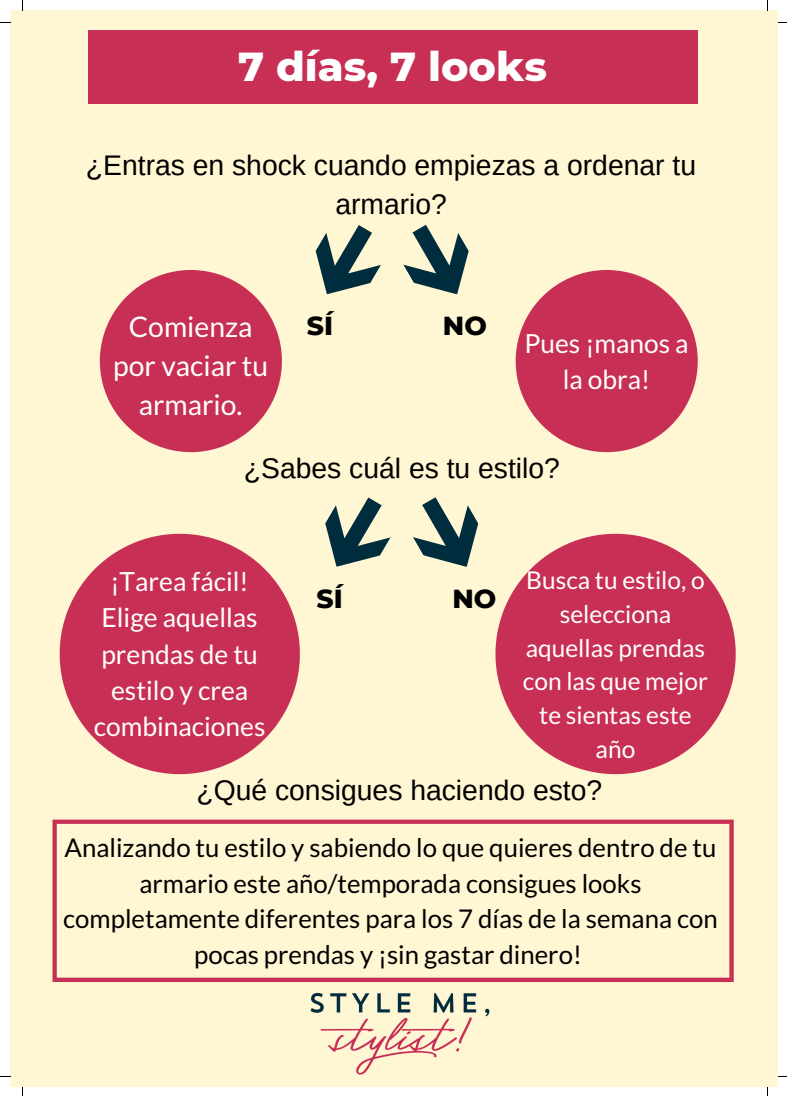
<style>
.page{position:relative;width:787px;height:1096px;background:#fff}
.page>*{position:absolute;margin:0;border:0;box-sizing:border-box;transform-origin:0 0}
.t1{font:800 41.25px "Montserrat";color:#fff}
.t2{font:28.25px/38.9px "Arimo";color:#000;text-align:center}
.t3{font:28.25px/38.9px "Lato";color:#fff;text-align:center}
.t4{font:800 26.62px "Montserrat";color:#000}
.t5{font:26.38px/36.2px "Lato";color:#fff;text-align:center}
.t6{font:25.75px/35.4px "Lato";color:#000;text-align:center}
.t7{font:24.5px/33.6px "Lato";color:#fff;text-align:center}
</style>
<div class="page">
<div style="left:10px;top:10px;width:768px;height:1076px;background:#fff6d3"></div>
<div style="left:88px;top:31px;width:609px;height:73px;background:#c82f55"></div>
<svg style="left:315px;top:225px;width:154px;height:70px"></svg>
<svg style="left:100px;top:270px;width:182px;height:182px"></svg>
<svg style="left:516px;top:270px;width:182px;height:182px"></svg>
<svg style="left:325px;top:497px;width:154px;height:70px"></svg>
<svg style="left:60px;top:533px;width:240px;height:241px;fill:#c82f55"></svg>
<svg style="left:495px;top:533px;width:241px;height:241px;fill:#c82f55"></svg>
<svg style="left:53px;top:819px;width:681px;height:162px"></svg>
<img style="left:310px;top:992px;width:180px;height:83px">
<h1 class="t1" style="left:238px;top:41px;width:310px">7 días, 7 looks</h1>
<p class="t2" style="left:86px;top:145px;width:612px">¿Entras en shock cuando empiezas a ordenar tu armario?</p>
<p class="t3" style="left:113px;top:306px;width:157px">Comienza por vaciar tu armario.</p>
<p class="t4" style="left:307px;top:309px;width:28px">SÍ</p>
<p class="t4" style="left:443px;top:309px;width:45px">NO</p>
<p class="t5" style="left:524px;top:324px;width:166px">Pues ¡manos a la obra!</p>
<p class="t2" style="left:244px;top:449px;width:317px">¿Sabes cuál es tu estilo?</p>
<p class="t5" style="left:94px;top:562px;width:173px">¡Tarea fácil!<br>Elige aquellas prendas de tu estilo y crea combinaciones</p>
<p class="t7" style="left:523px;top:563px;width:186px">Busca tu estilo, o selecciona aquellas prendas con las que mejor te sientas este año</p>
<p class="t2" style="left:196px;top:771px;width:407px">¿Qué consigues haciendo esto?</p>
<p class="t6" style="left:63px;top:829px;width:656px">Analizando tu estilo y sabiendo lo que quieres dentro de tu armario este año/temporada consigues looks completamente diferentes para los 7 días de la semana con pocas prendas y ¡sin gastar dinero!</p>
<p class="t4" style="left:317px;top:582px;width:28px">SÍ</p>
<p class="t4" style="left:452px;top:582px;width:45px">NO</p>
</div>
